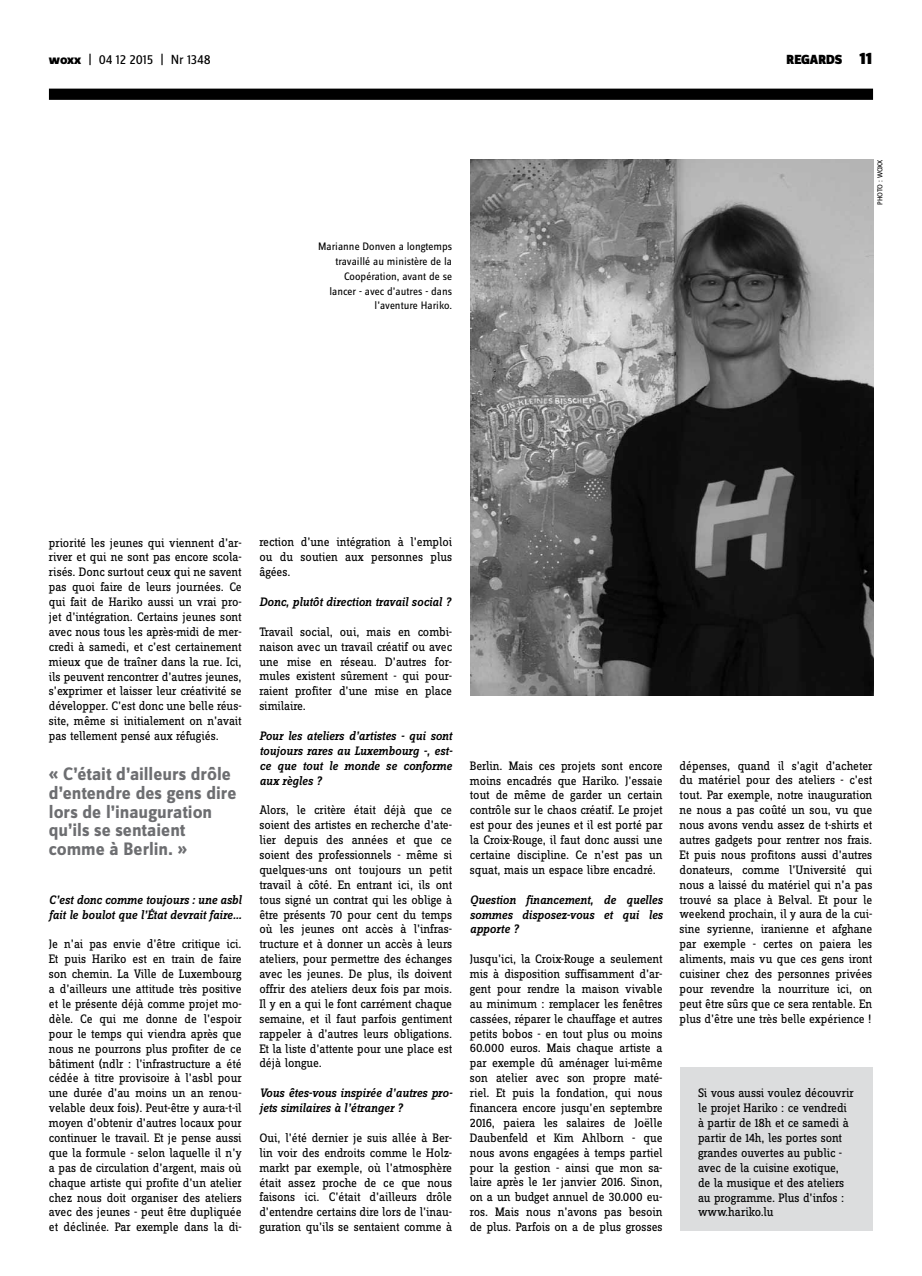
<style>
.page{position:relative;width:922px;height:1276px;background:#fff}
.page>*{position:absolute;margin:0;border:0;box-sizing:border-box;transform-origin:0 0}
.t1{font:700 18.75px/18.8px "Zine Sans Dis";color:#6d6e71}
.t2{font:13.75px "Zine Sans Dis";letter-spacing:-.01em;color:#000}
.t3{font:900 13.75px "Zine Sans Dis";letter-spacing:-.01em;color:#000}
.t4{font:12.75px/14.9px "Zine Slab Dis";color:#000;text-align:justify}
.t5{font:italic 500 12.75px/14.9px "Zine Slab Dis";letter-spacing:-.005em;color:#000}
.t6{font:11.25px/14.9px "Zine Sans Dis";color:#000;text-align:right}
.t7{font:7.5px "Zine Sans Dis";color:#000}
.s1{font-weight:800}
.s2{font-size:17.5px}
</style>
<div class="page">
<div style="left:49px;top:89px;width:823px;height:11px;background:#000"></div>
<img style="left:471px;top:159px;width:401px;height:536px">
<div style="left:680px;top:1067px;width:192px;height:164px;background:#dcddde"></div>
<p class="t2" style="left:49px;top:53px;width:163px"><span class="s1">woxx</span> | 04 12 2015 | Nr 1348</p>
<p class="t3" style="left:786px;top:53px;width:87px">REGARDS <span class="s2">11</span></p>
<p class="t6" style="left:318px;top:239px;width:135px">Marianne Donven a longtemps travaillé au ministère de la<br>Coopération, avant de se lancer - avec d’autres - dans l’aventure Hariko.</p>
<p class="t7" style="left:875px;top:205px;width:47px;rotate:-90deg">PHOTO : woxx</p>
<p class="t4" style="left:49px;top:535px;width:194px">priorité les jeunes qui viennent d’ar&shy;river et qui ne sont pas encore scola&shy;risés. Donc surtout ceux qui ne savent pas quoi faire de leurs journées. Ce qui fait de Hariko aussi un vrai pro&shy;jet d’intégration. Certains jeunes sont avec nous tous les après-midi de mer&shy;credi à samedi, et c’est certainement mieux que de traîner dans la rue. Ici, ils peuvent rencontrer d’autres jeunes, s’exprimer et laisser leur créativité se développer. C’est donc une belle réus&shy;site, même si initialement on n’avait pas tellement pensé aux réfugiés.</p>
<h1 class="t1" style="left:49px;top:765px;width:189px">« C’était d’ailleurs drôle d’entendre des gens dire lors de l’inauguration qu’ils se sentaient comme à Berlin. »</h1>
<p class="t5" style="left:49px;top:892px;width:194px">C’est donc comme toujours : une asbl fait le boulot que l’État devrait faire…</p>
<p class="t4" style="left:49px;top:937px;width:194px">Je n’ai pas envie d’être critique ici.<br>Et puis Hariko est en train de faire son chemin. La Ville de Luxembourg a d’ailleurs une attitude très positive et le présente déjà comme projet mo&shy;dèle. Ce qui me donne de l’espoir pour le temps qui viendra après que nous ne pourrons plus profiter de ce bâtiment (ndlr : l’infrastructure a été cédée à titre provisoire à l’asbl pour une durée d’au moins un an renou&shy;velable deux fois). Peut-être y aura-t-il moyen d’obtenir d’autres locaux pour continuer le travail. Et je pense aussi que la formule - selon laquelle il n’y a pas de circulation d’argent, mais où chaque artiste qui profite d’un atelier chez nous doit organiser des ateliers avec des jeunes - peut être dupliquée et déclinée. Par exemple dans la di-</p>
<p class="t4" style="left:259px;top:535px;width:194px">rection d’une intégration à l’emploi ou du soutien aux personnes plus âgées.</p>
<p class="t5" style="left:259px;top:594px;width:193px">Donc, plutôt direction travail social ?</p>
<p class="t4" style="left:259px;top:625px;width:194px">Travail social, oui, mais en combi&shy;naison avec un travail créatif ou avec une mise en réseau. D’autres for&shy;mules existent sûrement - qui pour&shy;raient profiter d’une mise en place similaire.</p>
<p class="t5" style="left:259px;top:728px;width:194px;text-align:justify">Pour les ateliers d’artistes - qui sont toujours rares au Luxembourg -, est&shy;ce que tout le monde se conforme aux règles ?</p>
<p class="t4" style="left:259px;top:803px;width:194px">Alors, le critère était déjà que ce soient des artistes en recherche d’ate&shy;lier depuis des années et que ce soient des professionnels - même si quelques-uns ont toujours un petit travail à côté. En entrant ici, ils ont tous signé un contrat qui les oblige à être présents 70 pour cent du temps où les jeunes ont accès à l’infras&shy;tructure et à donner un accès à leurs ateliers, pour permettre des échanges avec les jeunes. De plus, ils doivent offrir des ateliers deux fois par mois.<br>Il y en a qui le font carrément chaque semaine, et il faut parfois gentiment rappeler à d’autres leurs obligations.<br>Et la liste d’attente pour une place est déjà longue.</p>
<p class="t5" style="left:259px;top:1085px;width:194px">Vous êtes-vous inspirée d’autres pro&shy;jets similaires à l’étranger ?</p>
<p class="t4" style="left:259px;top:1131px;width:194px">Oui, l’été dernier je suis allée à Ber&shy;lin voir des endroits comme le Holz&shy;markt par exemple, où l’atmosphère était assez proche de ce que nous faisons ici. C’était d’ailleurs drôle d’entendre certains dire lors de l’inau&shy;guration qu’ils se sentaient comme à</p>
<p class="t4" style="left:469px;top:759px;width:194px">Berlin. Mais ces projets sont encore moins encadrés que Hariko. J’essaie tout de même de garder un certain contrôle sur le chaos créatif. Le projet est pour des jeunes et il est porté par la Croix-Rouge, il faut donc aussi une certaine discipline. Ce n’est pas un squat, mais un espace libre encadré.</p>
<p class="t5" style="left:469px;top:892px;width:194px;text-align:justify">Question financement, de quelles sommes disposez-vous et qui les apporte ?</p>
<p class="t4" style="left:469px;top:952px;width:194px">Jusqu’ici, la Croix-Rouge a seulement mis à disposition suffisamment d’ar&shy;gent pour rendre la maison vivable au minimum : remplacer les fenêtres cassées, réparer le chauffage et autres petits bobos - en tout plus ou moins 60.000 euros. Mais chaque artiste a par exemple dû aménager lui-même son atelier avec son propre maté&shy;riel. Et puis la fondation, qui nous financera encore jusqu’en septembre 2016, paiera les salaires de Joëlle Daubenfeld et Kim Ahlborn - que nous avons engagées à temps partiel pour la gestion - ainsi que mon sa&shy;laire après le 1er janvier 2016. Sinon, on a un budget annuel de 30.000 eu&shy;ros. Mais nous n’avons pas besoin de plus. Parfois on a de plus grosses</p>
<p class="t4" style="left:679px;top:758px;width:194px">dépenses, quand il s’agit d’acheter du matériel pour des ateliers - c’est tout. Par exemple, notre inauguration ne nous a pas coûté un sou, vu que nous avons vendu assez de t-shirts et autres gadgets pour rentrer nos frais.<br>Et puis nous profitons aussi d’autres donateurs, comme l’Université qui nous a laissé du matériel qui n’a pas trouvé sa place à Belval. Et pour le weekend prochain, il y aura de la cui&shy;sine syrienne, iranienne et afghane par exemple - certes on paiera les aliments, mais vu que ces gens iront cuisiner chez des personnes privées pour revendre la nourriture ici, on peut être sûrs que ce sera rentable. En plus d’être une très belle expérience !</p>
<p class="t4" style="left:698px;top:1086px;width:157px;text-align:left">Si vous aussi voulez découvrir le projet Hariko : ce vendredi à partir de 18h et ce samedi à partir de 14h, les portes sont grandes ouvertes au public - avec de la cuisine exotique, de la musique et des ateliers au programme. Plus d’infos : www.hariko.lu</p>
</div>
